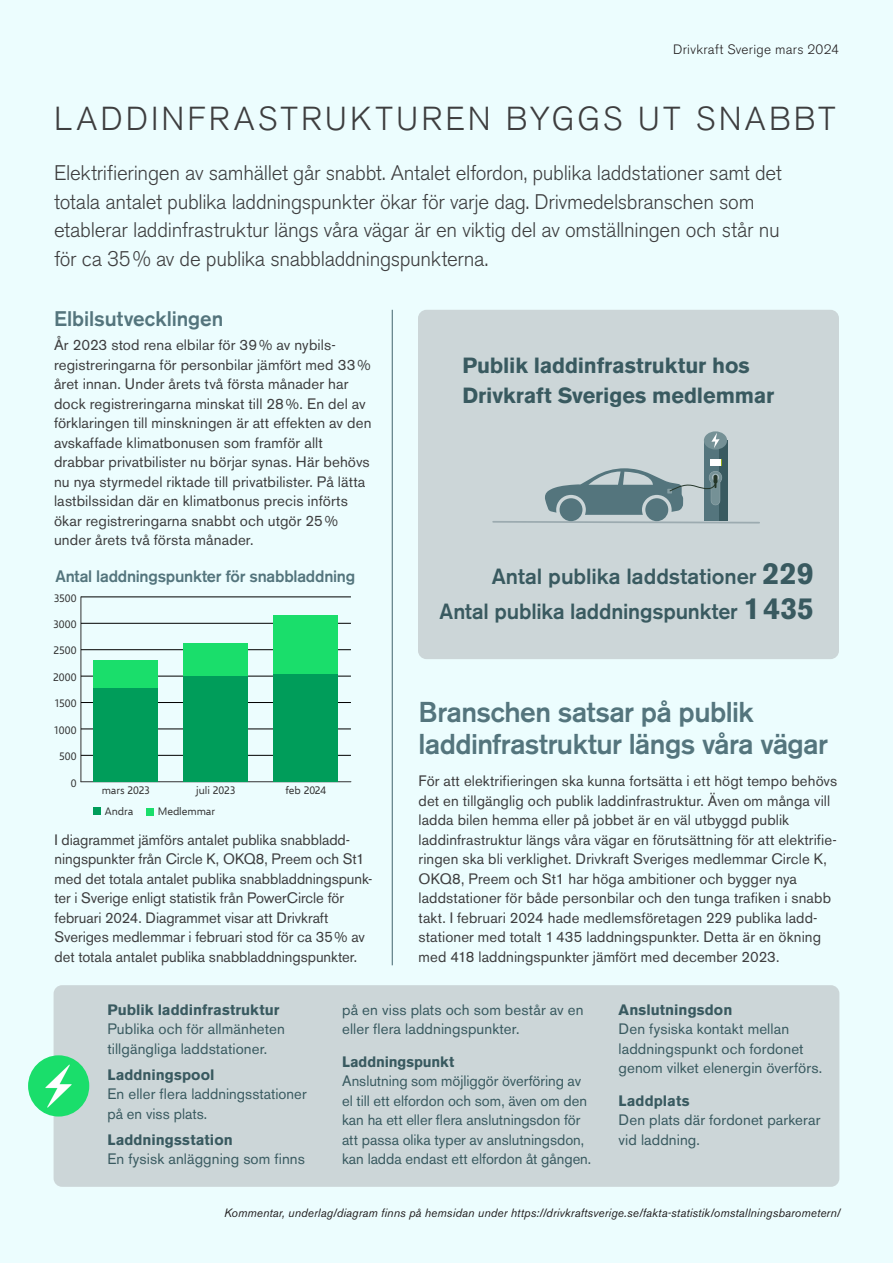
<style>
.page{position:relative;width:893px;height:1263px;background:#ecfdfe}
.page>*{position:absolute;margin:0;border:0;box-sizing:border-box;transform-origin:0 0}
.Bröd{font:300 33px "Akzidenz Grotesk BE";letter-spacing:.095em;color:#3e3e3f}
.OB_Huvudrubrik{font:500 28.5px/31.5px "Akzidenz Grotesk BE";letter-spacing:-.02em;color:#54757d}
.t1{font:500 21.75px "Akzidenz Grotesk BE";letter-spacing:-.005em;color:#395a60}
.OB_Brödtext{font:700 21.75px/30px "Akzidenz Grotesk BE";letter-spacing:-.005em;color:#395a60}
.Bröd-2{font:300 21px/28.5px "Akzidenz Grotesk BE";letter-spacing:-.015em;color:#3e3e3f}
.Underrubrik_1{font:500 21px "Akzidenz Grotesk BE";color:#54757d}
.t2{font:500 16.5px "Akzidenz Grotesk BE";letter-spacing:-.015em;color:#54757d}
.OB_Brödtext-2{font:15px/19.5px "Akzidenz Grotesk BE";letter-spacing:.005em;color:#3e3e3f}
.OB_Brödtext-3{font:15px/19.5px "Akzidenz Grotesk BE";letter-spacing:.005em;color:#395a60}
.t3{font:300 13.5px "Akzidenz Grotesk BE";letter-spacing:.02em;color:#231f20}
.t4{font:italic 12px "Akzidenz Grotesk BE";letter-spacing:.01em;color:#231f20}
.t5{font:10.8px "Selawik";letter-spacing:-.005em;color:#333}
.s1{font-weight:700;font-size:30.3px}
.s2{font-weight:700}
</style>
<div class="page">
<div style="left:54px;top:985px;width:785px;height:202px;background:#ccd6d8;border-radius:9px"></div>
<img style="left:28px;top:1055px;width:61px;height:61px;border-radius:31px">
<hr style="left:392px;top:310px;width:1px;height:655px;background:#54757d">
<hr style="left:81px;top:781px;width:270px;height:1px;background:#333">
<hr style="left:81px;top:597px;width:1px;height:185px;background:#333">
<hr style="left:81px;top:755px;width:270px;height:1px;background:#000">
<hr style="left:81px;top:728px;width:270px;height:1px;background:#000">
<hr style="left:81px;top:702px;width:270px;height:1px;background:#000">
<hr style="left:81px;top:676px;width:270px;height:1px;background:#000">
<hr style="left:81px;top:649px;width:270px;height:1px;background:#000">
<hr style="left:81px;top:623px;width:270px;height:1px;background:#000">
<hr style="left:81px;top:596px;width:270px;height:1px;background:#000">
<div style="left:94px;top:660px;width:64px;height:28px;background:#1ade6b"></div>
<div style="left:184px;top:644px;width:64px;height:33px;background:#1ade6b"></div>
<div style="left:274px;top:615px;width:64px;height:59px;background:#1ade6b"></div>
<div style="left:94px;top:688px;width:64px;height:94px;background:#009d5a"></div>
<div style="left:184px;top:677px;width:64px;height:105px;background:#009d5a"></div>
<div style="left:274px;top:674px;width:64px;height:108px;background:#009d5a"></div>
<div style="left:93px;top:808px;width:8px;height:7px;background:#009d5a"></div>
<div style="left:146px;top:808px;width:8px;height:7px;background:#1ade6b"></div>
<div style="left:418px;top:310px;width:421px;height:349px;background:#ccd6d8;border-radius:9px"></div>
<div style="left:704px;top:440px;width:23px;height:81px;background:#54757d"></div>
<div style="left:719px;top:440px;width:8px;height:81px;background:#395a60"></div>
<div style="left:704px;top:431px;width:23px;height:18px;background:#759196;border-radius:50%"></div>
<div style="left:710px;top:459px;width:11px;height:7px;background:#fff"></div>
<svg style="left:711px;top:433px;width:9px;height:15px"></svg>
<svg style="left:492px;top:468px;width:268px;height:56px"></svg>
<p class="t3" style="left:673px;top:41px;width:167px">Drivkraft Sverige mars 2024</p>
<p class="Bröd" style="left:54px;top:100px;width:783px">LADDINFRASTRUKTUREN BYGGS UT SNABBT</p>
<p class="Bröd-2" style="left:54px;top:159px;width:729px">Elektrifieringen av samhället går snabbt. Antalet elfordon, publika laddstationer samt det totala antalet publika laddningspunkter ökar för varje dag. Drivmedelsbranschen som etablerar laddinfrastruktur längs våra vägar är en viktig del av omställningen och står nu för ca 35% av de publika snabbladdningspunkterna.</p>
<p class="Underrubrik_1" style="left:54px;top:306px;width:171px">Elbilsutvecklingen</p>
<p class="OB_Brödtext-2" style="left:54px;top:335px;width:319px">År 2023 stod rena elbilar för 39% av nybils&shy;registreringarna för personbilar jämfört med 33% året innan. Under årets två första månader har dock registreringarna minskat till 28%. En del av förklaringen till minskningen är att effekten av den avskaffade klimatbonusen som framför allt drabbar privatbilister nu börjar synas. Här behövs nu nya styrmedel riktade till privatbilister. På lätta lastbilssidan där en klimatbonus precis införts ökar registreringarna snabbt och utgör 25% under årets två första månader.</p>
<p class="OB_Brödtext" style="left:462px;top:351px;width:313px">Publik laddinfrastruktur hos<br>Drivkraft Sveriges medlemmar</p>
<p class="t2" style="left:55px;top:566px;width:301px">Antal laddningspunkter för snabbladdning</p>
<p class="t1" style="left:492px;top:562px;width:324px">Antal publika laddstationer <span class="s1">229</span></p>
<p class="t1" style="left:440px;top:598px;width:376px">Antal publika laddningspunkter <span class="s1">1435</span></p>
<p class="t5" style="left:54px;top:591px;width:24px">3500</p>
<p class="t5" style="left:53px;top:618px;width:25px">3000</p>
<p class="t5" style="left:54px;top:644px;width:25px">2500</p>
<p class="t5" style="left:53px;top:670px;width:25px">2000</p>
<p class="t5" style="left:54px;top:697px;width:24px">1500</p>
<p class="t5" style="left:54px;top:723px;width:25px">1000</p>
<p class="t5" style="left:59px;top:750px;width:19px">500</p>
<p class="t5" style="left:71px;top:776px;width:7px">0</p>
<p class="t5" style="left:102px;top:784px;width:50px">mars 2023</p>
<p class="t5" style="left:196px;top:784px;width:41px">juli 2023</p>
<p class="t5" style="left:285px;top:784px;width:43px">feb 2024</p>
<p class="t5" style="left:105px;top:805px;width:30px">Andra</p>
<p class="t5" style="left:158px;top:805px;width:59px">Medlemmar</p>
<p class="OB_Brödtext-2" style="left:55px;top:830px;width:319px">I diagrammet jämförs antalet publika snabbladd&shy;ningspunkter från Circle K, OKQ8, Preem och St1 med det totala antalet publika snabbladdningspunk&shy;ter i Sverige enligt statistik från PowerCircle för februari 2024. Diagrammet visar att Drivkraft Sveriges medlemmar i februari stod för ca 35% av det totala antalet publika snabbladdningspunkter.</p>
<p class="OB_Huvudrubrik" style="left:419px;top:696px;width:411px">Branschen satsar på publik laddinfrastruktur längs våra vägar</p>
<p class="OB_Brödtext-2" style="left:419px;top:771px;width:420px">För att elektrifieringen ska kunna fortsätta i ett högt tempo behövs det en tillgänglig och publik laddinfrastruktur. Även om många vill ladda bilen hemma eller på jobbet är en väl utbyggd publik laddinfrastruktur längs våra vägar en förutsättning för att elektrifie&shy;ringen ska bli verklighet. Drivkraft Sveriges medlemmar Circle K, OKQ8, Preem och St1 har höga ambitioner och bygger nya laddstationer för både personbilar och den tunga trafiken i snabb takt. I februari 2024 hade medlemsföretagen 229 publika ladd&shy;stationer med totalt 1435 laddningspunkter. Detta är en ökning med 418 laddningspunkter jämfört med december 2023.</p>
<p class="OB_Brödtext-3" style="left:107px;top:1000px;width:179px"><span class="s2">Publik laddinfrastruktur<br></span>Publika och för allmänheten tillgängliga laddstationer.</p>
<p class="OB_Brödtext-3" style="left:107px;top:1065px;width:201px"><span class="s2">Laddningspool<br></span>En eller flera laddningsstationer på en viss plats.</p>
<p class="OB_Brödtext-3" style="left:107px;top:1130px;width:199px"><span class="s2">Laddningsstation<br></span>En fysisk anläggning som finns</p>
<p class="OB_Brödtext-3" style="left:342px;top:1000px;width:243px">på en viss plats och som består av en eller flera laddningspunkter.</p>
<p class="OB_Brödtext-3" style="left:342px;top:1052px;width:251px"><span class="s2">Laddningspunkt<br></span>Anslutning som möjliggör överföring av el till ett elfordon och som, även om den kan ha ett eller flera anslutningsdon för att passa olika typer av anslutningsdon, kan ladda endast ett elfordon åt gången.</p>
<p class="OB_Brödtext-3" style="left:619px;top:1000px;width:205px"><span class="s2">Anslutningsdon<br></span>Den fysiska kontakt mellan laddningspunkt och fordonet genom vilket elenergin överförs.</p>
<p class="OB_Brödtext-3" style="left:619px;top:1091px;width:203px"><span class="s2">Laddplats<br></span>Den plats där fordonet parkerar vid laddning.</p>
<p class="t4" style="left:224px;top:1206px;width:618px">Kommentar, underlag/diagram finns på hemsidan under https://drivkraftsverige.se/fakta-statistik/omstallningsbarometern/</p>
</div>
